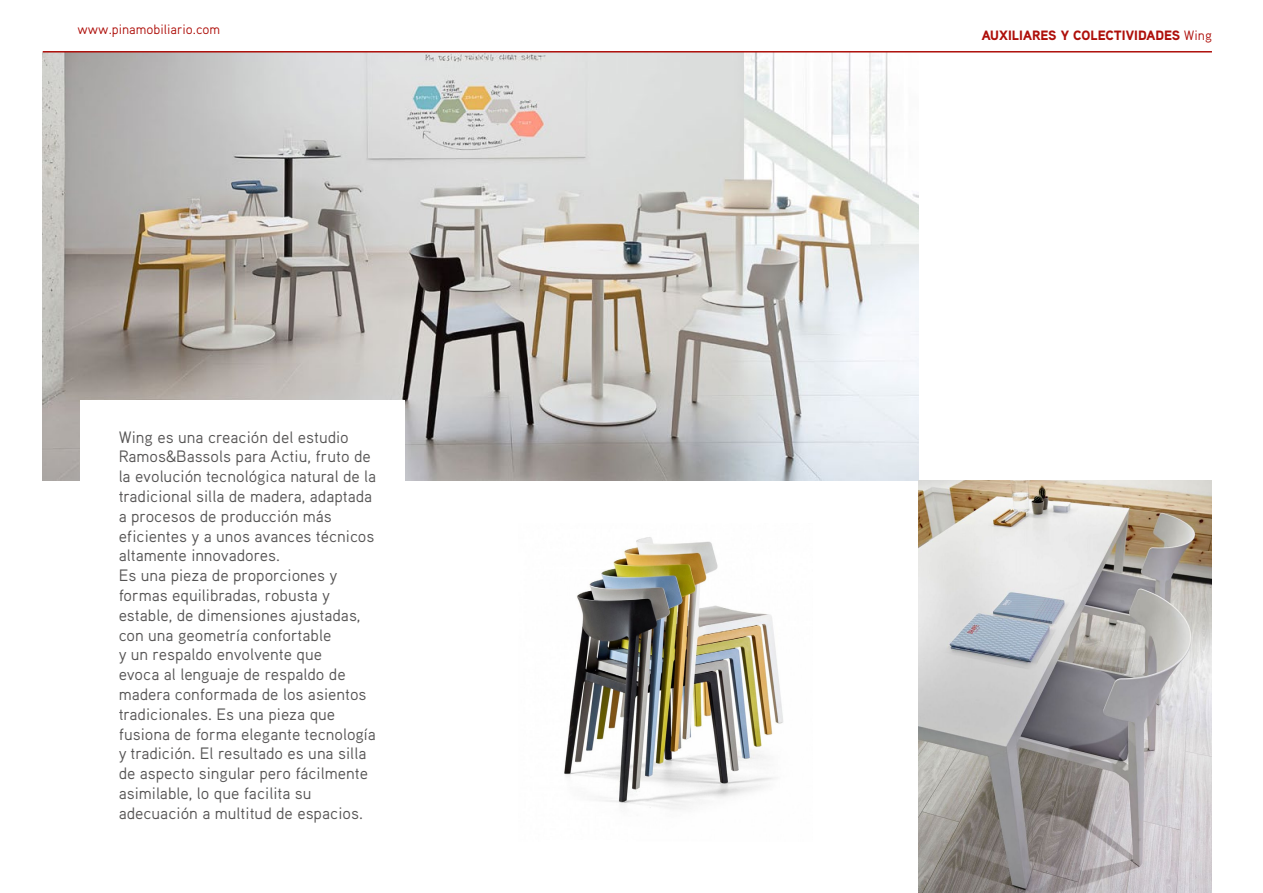
<style>
.page{position:relative;width:1263px;height:893px;background:#fff}
.page>*{position:absolute;margin:0;border:0;box-sizing:border-box;transform-origin:0 0}
.t1{font:16.5px/19.8px "Aaux Pro";color:#555454}
.t2{font:900 13.5px "Aaux Pro";color:#ae0f0a}
.t3{font:13.5px "Aaux Pro";color:#ae0f0a}
.s1{font-weight:400}
</style>
<div class="page">
<img style="left:43px;top:53px;width:875px;height:427px">
<div style="left:80px;top:400px;width:325px;height:411px;background:#fff"></div>
<img style="left:918px;top:480px;width:294px;height:413px">
<img style="left:564px;top:537px;width:219px;height:272px">
<hr style="left:43px;top:51px;width:1169px;height:2px;background:#ae0f0a">
<p class="t3" style="left:78px;top:21px;width:144px">www.pinamobiliario.com</p>
<p class="t1" style="left:119px;top:426px;width:259px">Wing es una creación del estudio Ramos&amp;Bassols para Actiu, fruto de la evolución tecnológica natural de la tradicional silla de madera, adaptada a procesos de producción más eficientes y a unos avances técnicos altamente innovadores.<br>Es una pieza de proporciones y formas equilibradas, robusta y estable, de dimensiones ajustadas, con una geometría confortable<br>y un respaldo envolvente que<br>evoca al lenguaje de respaldo de madera conformada de los asientos tradicionales. Es una pieza que fusiona de forma elegante tecnología y tradición. El resultado es una silla de aspecto singular pero fácilmente asimilable, lo que facilita su adecuación a multitud de espacios.</p>
<p class="t2" style="left:982px;top:26px;width:232px">AUXILIARES Y COLECTIVIDADES <span class="s1">Wing</span></p>
</div>
